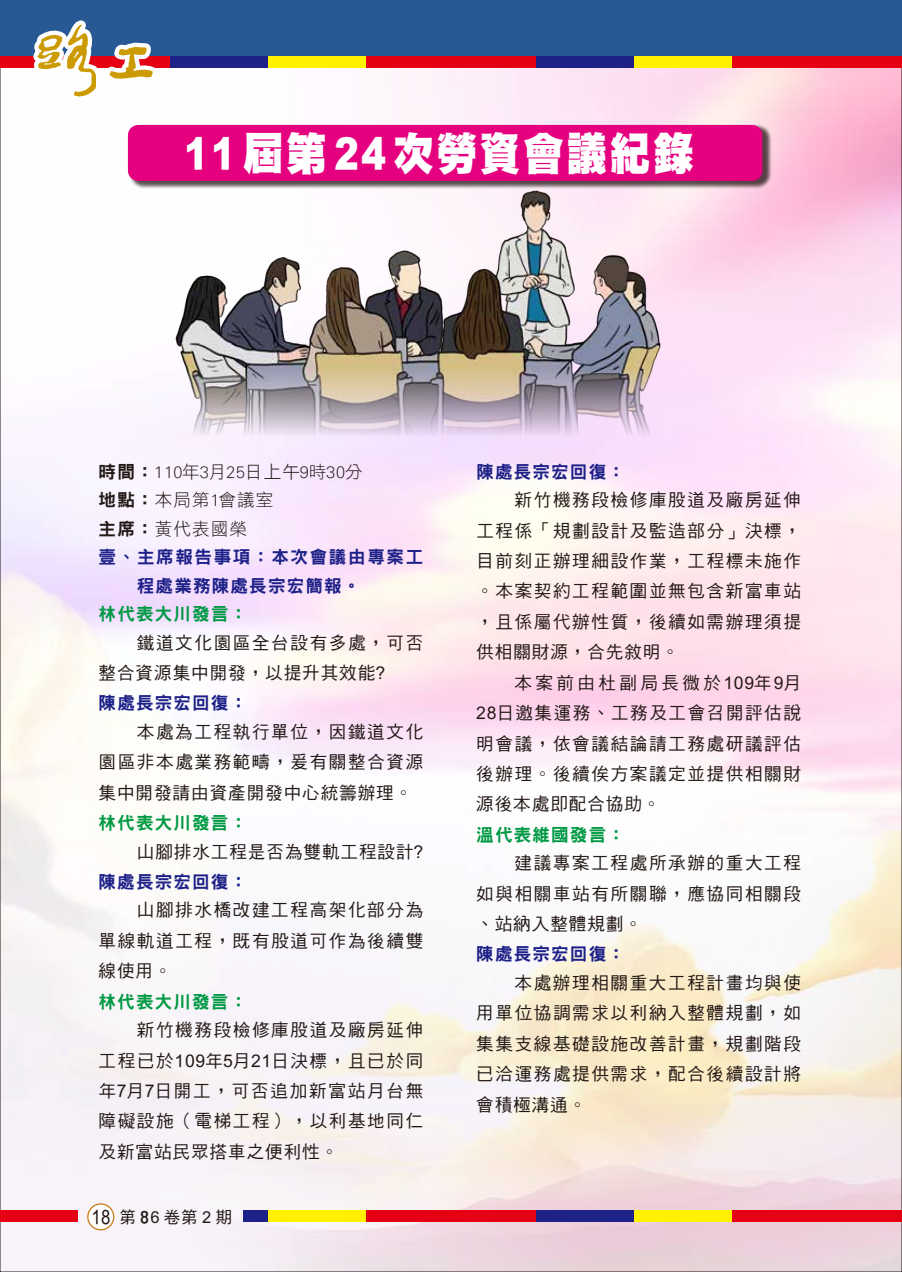
<style>
.page{position:relative;width:902px;height:1272px;background:#fff}
.page>*{position:absolute;margin:0;border:0;box-sizing:border-box;transform-origin:0 0}
.t1{font:45.45px "DF Hei UB HKP BF";letter-spacing:.06em;color:#fff;scale:.9 1}
.t2{font:20.25px "DF Hei Md HKP BF";color:#231916;scale:.83 1}
.t3{font:17.55px/30.5px "DF Hei Md HKP BF";letter-spacing:.095em;color:#231916;text-align:justify}
.t4{font:17.55px/28.5px "DF Hei Lt HKP BF";letter-spacing:.065em;color:#231916}
.t5{font:17.55px "DFN Hei W9 WINP BF";letter-spacing:.065em;color:#094}
.t6{font:17.55px "DFN Hei W9 WINP BF";letter-spacing:.065em;color:#1e2188}
.t7{font:17.55px/28.5px "DFN Hei W9 WINP BF";letter-spacing:.095em;color:#1e2188}
.t8{font:17.55px "DF Hei Md HKP BF";letter-spacing:.055em;color:#231916}
.t9{font:16.5px "DF Hei Md HKP BF";letter-spacing:.27em;color:#231916}
.s1{font-family:"DFN Hei W9 WINP BF"}
.s2{font-family:"DF Yuan W8 WIN BF"}
</style>
<div class="page">
<img style="left:2px;top:68px;width:897px;height:1201px">
<div style="left:0;top:0;width:901px;height:56px;background:#285994"></div>
<div style="left:0;top:56px;width:170px;height:12px;background:#e60013"></div>
<div style="left:366px;top:56px;width:170px;height:12px;background:#e60013"></div>
<div style="left:731px;top:56px;width:170px;height:12px;background:#e60013"></div>
<div style="left:170px;top:56px;width:98px;height:12px;background:#1e2188"></div>
<div style="left:536px;top:56px;width:98px;height:12px;background:#1e2188"></div>
<div style="left:268px;top:56px;width:98px;height:12px;background:#fff100"></div>
<div style="left:634px;top:56px;width:97px;height:12px;background:#fff100"></div>
<svg style="left:26px;top:20px;width:138px;height:87px"></svg>
<div style="left:87px;top:1203px;width:27px;height:27px;background:#fff;border:1px solid #c97a14;border-radius:50%"></div>
<div style="left:0;top:1209px;width:77px;height:12px;background:#e60013"></div>
<div style="left:366px;top:1209px;width:170px;height:12px;background:#e60013"></div>
<div style="left:731px;top:1209px;width:170px;height:12px;background:#e60013"></div>
<div style="left:243px;top:1209px;width:25px;height:12px;background:#1e2188"></div>
<div style="left:536px;top:1209px;width:98px;height:12px;background:#1e2188"></div>
<div style="left:268px;top:1209px;width:98px;height:12px;background:#fff100"></div>
<div style="left:634px;top:1209px;width:97px;height:12px;background:#fff100"></div>
<div style="left:127px;top:124px;width:645px;height:67px;background:#231916;opacity:.76"></div>
<div style="left:128px;top:125px;width:634px;height:56px;background:#e4007f;border-radius:10px"></div>
<img style="left:167px;top:181px;width:502px;height:334px">
<h1 class="t1" style="left:184px;top:131px;width:568px">11 屆第 24 次㈸㈾會議紀錄</h1>
<p class="t4" style="left:99px;top:457px;width:265px"><span class="s1">時間：</span>110年3㈪25㈰㆖午9時30分<span class="s1">地點：</span>本局第1會議室<br><span class="s1">主席：</span>黃㈹表國榮</p>
<p class="t7" style="left:137px;top:542px;width:288px;text-indent:-38px">壹、主席報告事項：本次會議由專案工程處業務陳處長宗宏簡報。</p>
<p class="t5" style="left:99px;top:605px;width:150px">林代表大川發言：</p>
<p class="t3" style="left:99px;top:627px;width:326px;text-indent:38px">鐵道文化園區全台設㈲多處，可否整合㈾源集㆗開發，以提升其效能?</p>
<p class="t6" style="left:99px;top:694px;width:150px">陳處長宗宏回復：</p>
<p class="t3" style="left:99px;top:716px;width:326px;text-indent:38px">本處為工程執行單位，因鐵道文化園區非本處業務範疇，爰㈲關整合㈾源集㆗開發請由㈾產開發㆗心統籌辦理。</p>
<p class="t5" style="left:99px;top:814px;width:150px">林代表大川發言：</p>
<p class="t8" style="left:137px;top:842px;width:288px">山腳排㈬工程是否為雙軌工程設計?</p>
<p class="t6" style="left:99px;top:872px;width:150px">陳處長宗宏回復：</p>
<p class="t3" style="left:99px;top:894px;width:326px;text-indent:38px">山腳排㈬橋改建工程高架化部分為單線軌道工程，既㈲股道可作為後續雙線使用。</p>
<p class="t5" style="left:99px;top:992px;width:150px">林代表大川發言：</p>
<p class="t3" style="left:99px;top:1014px;width:326px;text-indent:38px">新竹機務段檢修庫股道及廠房延伸工程已於109年5㈪21㈰決標，且已於同年7㈪7㈰開工，可否追加新富站㈪台無障礙設施（電梯工程），以利基㆞同仁及新富站民眾搭車之便利性。</p>
<p class="t2" style="left:91px;top:1206px;width:24px">18</p>
<p class="t9" style="left:119px;top:1208px;width:114px">第<span class="s2">8</span>6卷第2期</p>
<p class="t6" style="left:476px;top:462px;width:150px">陳處長宗宏回復：</p>
<p class="t3" style="left:476px;top:484px;width:326px;text-indent:38px">新竹機務段檢修庫股道及廠房延伸工程係「規劃設計及㈼造部分」決標，目前刻正辦理細設作業，工程標未施作。本案契約工程範圍並無包含新富車站，且係屬㈹辦性質，後續如需辦理須提供相關㈶源，合先敘明。</p>
<p class="t3" style="left:476px;top:667px;width:326px;text-indent:38px">本案前由杜副局長微於109年9㈪28㈰邀集運務、工務及工會召開評估說明會議，依會議結論請工務處研議評估後辦理。後續俟方案議定並提供相關㈶源後本處即配合㈿助。</p>
<p class="t5" style="left:476px;top:825px;width:150px">溫代表維國發言：</p>
<p class="t3" style="left:476px;top:847px;width:326px;text-indent:38px">建議專案工程處所承辦的重大工程如與相關車站㈲所關聯，應㈿同相關段、站納入整體規劃。</p>
<p class="t6" style="left:476px;top:945px;width:150px">陳處長宗宏回復：</p>
<p class="t3" style="left:476px;top:967px;width:326px;text-indent:38px">本處辦理相關重大工程計畫均與使用單位㈿調需求以利納入整體規劃，如集集支線基礎設施改善計畫，規劃階段已洽運務處提供需求，配合後續設計將會積極溝通。</p>
</div>
